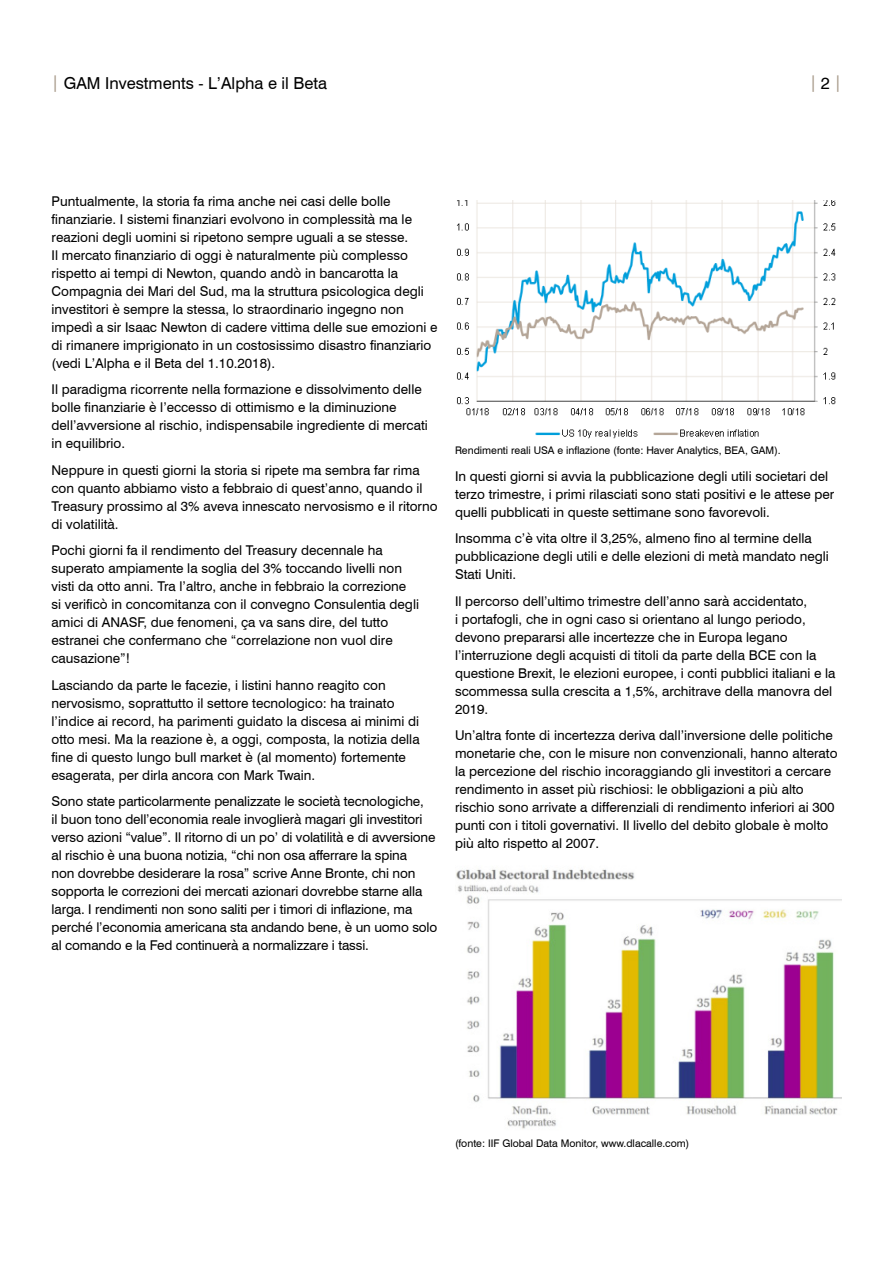
<style>
.page{position:relative;width:893px;height:1263px;background:#fff}
.page>*{position:absolute;margin:0;border:0;box-sizing:border-box;transform-origin:0 0}
.t1{font:16.5px "Swiss 721 BT";color:#000}
.t2{font:16.5px "Swiss 721 BT";color:#a69887}
.BODY_text{font:13.5px/18px "Swiss 721 BT";color:#000}
.BODY_text-2{font:10.5px "Swiss 721 BT";color:#000}
.s1{color:#a69887}
.s2{color:#000}
</style>
<div class="page">
<img style="left:456px;top:200px;width:380px;height:239px">
<img style="left:456px;top:869px;width:385px;height:260px">
<p class="t1" style="left:51px;top:73px;width:277px"><span class="s1">|</span> GAM Investments - L’Alpha e il Beta</p>
<p class="t2" style="left:809px;top:72px;width:34px">| <span class="s2">2</span> |</p>
<p class="BODY_text" style="left:52px;top:192px;width:387px">Puntualmente, la storia fa rima anche nei casi delle bolle finanziarie. I sistemi finanziari evolvono in complessità ma le reazioni degli uomini si ripetono sempre uguali a se stesse.<br>Il mercato finanziario di oggi è naturalmente più complesso rispetto ai tempi di Newton, quando andò in bancarotta la Compagnia dei Mari del Sud, ma la struttura psicologica degli investitori è sempre la stessa, lo straordinario ingegno non impedì a sir Isaac Newton di cadere vittima delle sue emozioni e di rimanere imprigionato in un costosissimo disastro finanziario (vedi L’Alpha e il Beta del 1.10.2018).</p>
<p class="BODY_text" style="left:52px;top:380px;width:378px">Il paradigma ricorrente nella formazione e dissolvimento delle bolle finanziarie è l’eccesso di ottimismo e la diminuzione dell’avversione al rischio, indispensabile ingrediente di mercati in equilibrio.</p>
<p class="BODY_text" style="left:52px;top:461px;width:388px">Neppure in questi giorni la storia si ripete ma sembra far rima con quanto abbiamo visto a febbraio di quest’anno, quando il Treasury prossimo al 3% aveva innescato nervosismo e il ritorno di volatilità.</p>
<p class="BODY_text" style="left:52px;top:541px;width:369px">Pochi giorni fa il rendimento del Treasury decennale ha superato ampiamente la soglia del 3% toccando livelli non visti da otto anni. Tra l’altro, anche in febbraio la correzione si verificò in concomitanza con il convegno Consulentia degli amici di ANASF, due fenomeni, ça va sans dire, del tutto estranei che confermano che “correlazione non vuol dire causazione”!</p>
<p class="BODY_text" style="left:52px;top:676px;width:370px">Lasciando da parte le facezie, i listini hanno reagito con nervosismo, soprattutto il settore tecnologico: ha trainato l’indice ai record, ha parimenti guidato la discesa ai minimi di otto mesi. Ma la reazione è, a oggi, composta, la notizia della fine di questo lungo bull market è (al momento) fortemente esagerata, per dirla ancora con Mark Twain.</p>
<p class="BODY_text" style="left:52px;top:792px;width:387px">Sono state particolarmente penalizzate le società tecnologiche,<br>il buon tono dell’economia reale invoglierà magari gli investitori verso azioni “value”. Il ritorno di un po’ di volatilità e di avversione al rischio è una buona notizia, “chi non osa afferrare la spina<br>non dovrebbe desiderare la rosa” scrive Anne Bronte, chi non sopporta le correzioni dei mercati azionari dovrebbe starne alla larga. I rendimenti non sono saliti per i timori di inflazione, ma perché l’economia americana sta andando bene, è un uomo solo al comando e la Fed continuerà a normalizzare i tassi.</p>
<p class="BODY_text-2" style="left:455px;top:444px;width:327px">Rendimenti reali USA e inflazione (fonte: Haver Analytics, BEA, GAM).</p>
<p class="BODY_text" style="left:455px;top:467px;width:381px">In questi giorni si avvia la pubblicazione degli utili societari del terzo trimestre, i primi rilasciati sono stati positivi e le attese per quelli pubblicati in queste settimane sono favorevoli.</p>
<p class="BODY_text" style="left:455px;top:529px;width:375px">Insomma c’è vita oltre il 3,25%, almeno fino al termine della pubblicazione degli utili e delle elezioni di metà mandato negli<br>Stati Uniti.</p>
<p class="BODY_text" style="left:455px;top:592px;width:382px">Il percorso dell’ultimo trimestre dell’anno sarà accidentato,<br>i portafogli, che in ogni caso si orientano al lungo periodo, devono prepararsi alle incertezze che in Europa legano l’interruzione degli acquisti di titoli da parte della BCE con la questione Brexit, le elezioni europee, i conti pubblici italiani e la scommessa sulla crescita a 1,5%, architrave della manovra del 2019.</p>
<p class="BODY_text" style="left:455px;top:726px;width:384px">Un’altra fonte di incertezza deriva dall’inversione delle politiche monetarie che, con le misure non convenzionali, hanno alterato la percezione del rischio incoraggiando gli investitori a cercare rendimento in asset più rischiosi: le obbligazioni a più alto rischio sono arrivate a differenziali di rendimento inferiori ai 300 punti con i titoli governativi. Il livello del debito globale è molto più alto rispetto al 2007.</p>
<p class="BODY_text-2" style="left:455px;top:1137px;width:236px">(fonte: IIF Global Data Monitor, www.dlacalle.com)</p>
</div>
